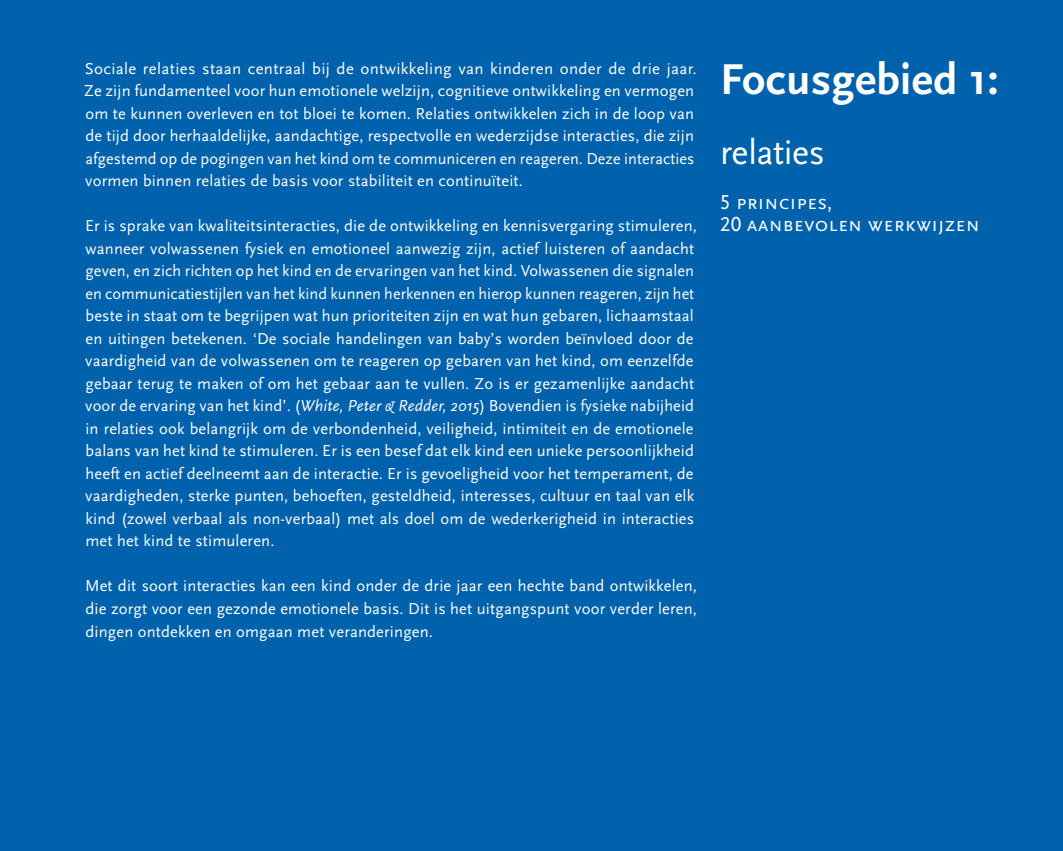
<style>
.page{position:relative;width:1063px;height:851px;background:#fff}
.page>*{position:absolute;margin:0;border:0;box-sizing:border-box;transform-origin:0 0}
.t1{font:700 45px "Scala Sans";letter-spacing:.01em;color:#fff}
.t2{font:36px "Scala Sans";letter-spacing:-.015em;color:#fff}
.t3{font:21px/22.5px "Scala Sans Caps";letter-spacing:.01em;color:#fff}
.t4{font:16.5px/22.5px "Scala Sans";letter-spacing:.01em;color:#fff}
.s1{font-style:italic}
</style>
<div class="page">
<div style="left:0;top:0;width:1063px;height:850px;background:#0061ad"></div>
<p class="t4" style="left:84px;top:57px;width:614px">Sociale relaties staan centraal bij de ontwikkeling van kinderen onder de drie jaar.<br>Ze zijn fundamenteel voor hun emotionele welzijn, cognitieve ontwikkeling en vermogen om te kunnen overleven en tot bloei te komen. Relaties ontwikkelen zich in de loop van de tijd door herhaaldelijke, aandachtige, respectvolle en wederzijdse interacties, die zijn afgestemd op de pogingen van het kind om te communiceren en reageren. Deze interacties vormen binnen relaties de basis voor stabiliteit en continuïteit.</p>
<p class="t4" style="left:85px;top:215px;width:614px">Er is sprake van kwaliteitsinteracties, die de ontwikkeling en kennisvergaring stimuleren, wanneer volwassenen fysiek en emotioneel aanwezig zijn, actief luisteren of aandacht geven, en zich richten op het kind en de ervaringen van het kind. Volwassenen die signalen en communicatiestijlen van het kind kunnen herkennen en hierop kunnen reageren, zijn het beste in staat om te begrijpen wat hun prioriteiten zijn en wat hun gebaren, lichaamstaal en uitingen betekenen. ‘De sociale handelingen van baby’s worden beïnvloed door de vaardigheid van de volwassenen om te reageren op gebaren van het kind, om eenzelfde gebaar terug te maken of om het gebaar aan te vullen. Zo is er gezamenlijke aandacht voor de ervaring van het kind’. (<span class="s1">White, Peter &amp; Redder, 2015</span>) Bovendien is fysieke nabijheid in relaties ook belangrijk om de verbondenheid, veiligheid, intimiteit en de emotionele balans van het kind te stimuleren. Er is een besef dat elk kind een unieke persoonlijkheid heeft en actief deelneemt aan de interactie. Er is gevoeligheid voor het temperament, de vaardigheden, sterke punten, behoeften, gesteldheid, interesses, cultuur en taal van elk kind (zowel verbaal als non-verbaal) met als doel om de wederkerigheid in interacties met het kind te stimuleren.</p>
<p class="t4" style="left:85px;top:575px;width:614px;text-align:justify">Met dit soort interacties kan een kind onder de drie jaar een hechte band ontwikkelen, die zorgt voor een gezonde emotionele basis. Dit is het uitgangspunt voor verder leren, dingen ontdekken en omgaan met veranderingen.</p>
<h1 class="t1" style="left:720px;top:55px;width:280px">Focusgebied 1:</h1>
<h2 class="t2" style="left:720px;top:132px;width:106px">relaties</h2>
<p class="t3" style="left:720px;top:191px;width:261px">5 principes,<br>20 aanbevolen werkwijzen</p>
</div>
